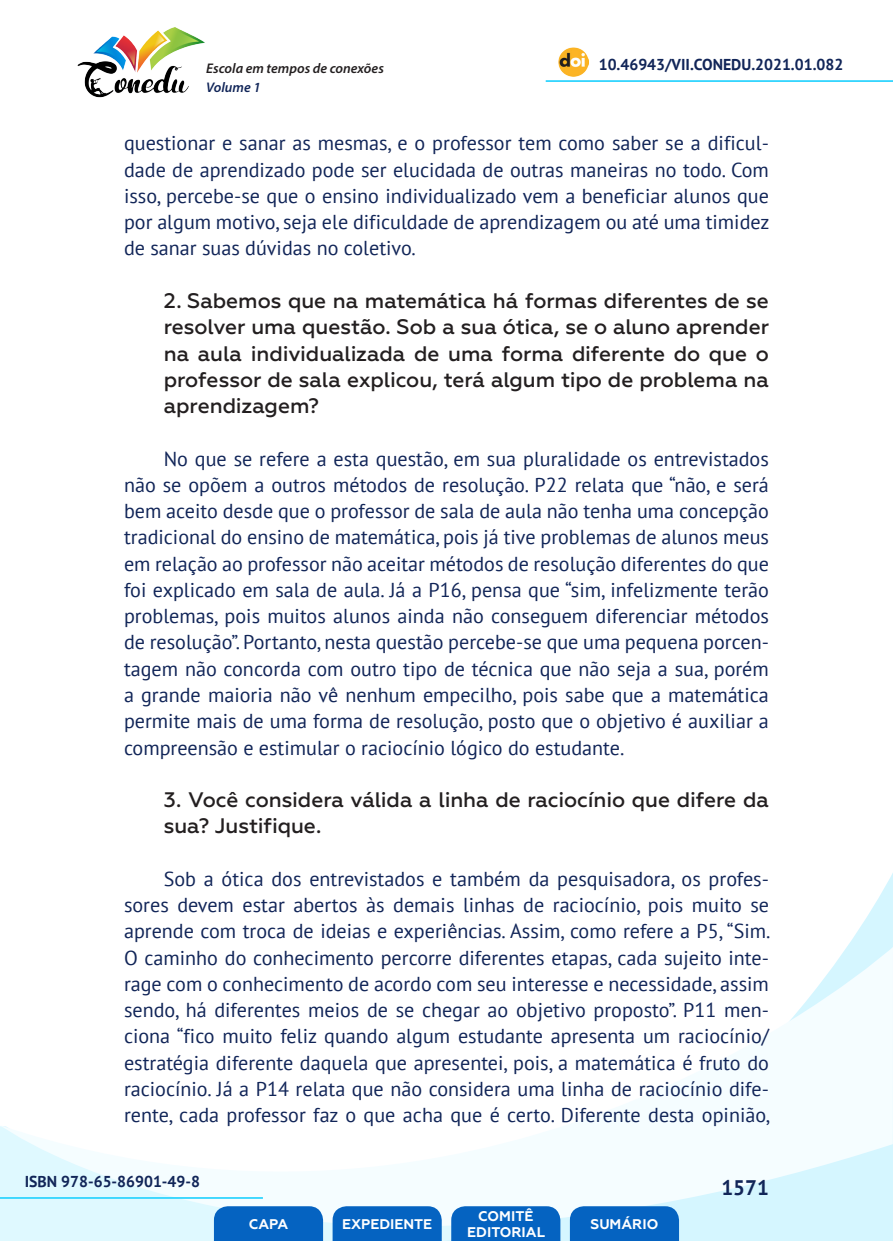
<style>
.page{position:relative;width:893px;height:1241px;background:#fff}
.page>*{position:absolute;margin:0;border:0;box-sizing:border-box;transform-origin:0 0}
._10_SUBTÍTULO_2{font:500 21px/26.2px "Geometria";letter-spacing:-.005em;color:#231f20;text-align:justify}
.t1{font:700 21px "PT Sans";color:#112558}
._8_CORPO{font:20.12px/26.2px "PT Sans";color:#112558;text-align:justify}
.t2{font:700 15.75px "PT Sans";color:#112558}
.t3{font:700 14px/16.8px "Geometria";color:#fff;text-align:center}
.t4{font:italic 600 14px "Myriad Pro";color:#231f20}
.t5{font:italic 600 14px "Myriad Pro";color:#112558}
</style>
<div class="page">
<svg style="left:848px;top:873px;width:45px;height:73px"></svg>
<svg style="left:0;top:946px;width:893px;height:294px"></svg>
<hr style="left:0;top:1196px;width:263px;height:2px;background:#2dd4fe">
<hr style="left:546px;top:80px;width:347px;height:2px;background:#2dd4fe">
<img style="left:559px;top:47px;width:30px;height:30px">
<img style="left:77px;top:27px;width:128px;height:71px">
<svg style="left:214px;top:1205px;width:109px;height:35px;background:#126bc4"></svg>
<svg style="left:333px;top:1205px;width:109px;height:35px;background:#126bc4"></svg>
<svg style="left:451px;top:1205px;width:109px;height:35px;background:#126bc4"></svg>
<svg style="left:570px;top:1205px;width:109px;height:35px;background:#116bc4"></svg>
<p class="t4" style="left:206px;top:59px;width:179px">Escola em tempos de conexões</p>
<p class="t2" style="left:599px;top:54px;width:246px">10.46943/VII.CONEDU.2021.01.082</p>
<p class="t5" style="left:206px;top:78px;width:56px">Volume 1</p>
<p class="_8_CORPO" style="left:124px;top:130px;width:647px">questionar e sanar as mesmas, e o professor tem como saber se a dificul&shy;dade de aprendizado pode ser elucidada de outras maneiras no todo. Com isso, percebe-se que o ensino individualizado vem a beneficiar alunos que por algum motivo, seja ele dificuldade de aprendizagem ou até uma timidez de sanar suas dúvidas no coletivo.</p>
<p class="_10_SUBTÍTULO_2" style="left:164px;top:287px;width:607px">2. Sabemos que na matemática há formas diferentes de se resolver uma questão. Sob a sua ótica, se o aluno aprender na aula individualizada de uma forma diferente do que o professor de sala explicou, terá algum tipo de problema na aprendizagem?</p>
<p class="_8_CORPO" style="left:124px;top:445px;width:646px;text-indent:40px">No que se refere a esta questão, em sua pluralidade os entrevistados não se opõem a outros métodos de resolução. P22 relata que “não, e será bem aceito desde que o professor de sala de aula não tenha uma concepção tradicional do ensino de matemática, pois já tive problemas de alunos meus em relação ao professor não aceitar métodos de resolução diferentes do que foi explicado em sala de aula. Já a P16, pensa que “sim, infelizmente terão problemas, pois muitos alunos ainda não conseguem diferenciar métodos de resolução”. Portanto, nesta questão percebe-se que uma pequena porcen&shy;tagem não concorda com outro tipo de técnica que não seja a sua, porém a grande maioria não vê nenhum empecilho, pois sabe que a matemática permite mais de uma forma de resolução, posto que o objetivo é auxiliar a compreensão e estimular o raciocínio lógico do estudante.</p>
<p class="_10_SUBTÍTULO_2" style="left:164px;top:786px;width:607px">3. Você considera válida a linha de raciocínio que difere da sua? Justifique.</p>
<p class="_8_CORPO" style="left:124px;top:865px;width:648px;text-indent:40px">Sob a ótica dos entrevistados e também da pesquisadora, os profes&shy;sores devem estar abertos às demais linhas de raciocínio, pois muito se aprende com troca de ideias e experiências. Assim, como refere a P5, “Sim.<br>O caminho do conhecimento percorre diferentes etapas, cada sujeito inte&shy;rage com o conhecimento de acordo com seu interesse e necessidade, assim sendo, há diferentes meios de se chegar ao objetivo proposto”. P11 men&shy;ciona “fico muito feliz quando algum estudante apresenta um raciocínio/ estratégia diferente daquela que apresentei, pois, a matemática é fruto do raciocínio. Já a P14 relata que não considera uma linha de raciocínio dife&shy;rente, cada professor faz o que acha que é certo. Diferente desta opinião,</p>
<p class="t2" style="left:25px;top:1170px;width:177px">ISBN 978-65-86901-49-8</p>
<p class="t3" style="left:249px;top:1215px;width:41px">CAPA</p>
<p class="t3" style="left:342px;top:1215px;width:92px">EXPEDIENTE</p>
<p class="t3" style="left:467px;top:1207px;width:79px">COMITÊ<br>EDITORIAL</p>
<p class="t3" style="left:590px;top:1215px;width:69px">SUMÁRIO</p>
<p class="t1" style="left:721px;top:1173px;width:49px">1571</p>
</div>
